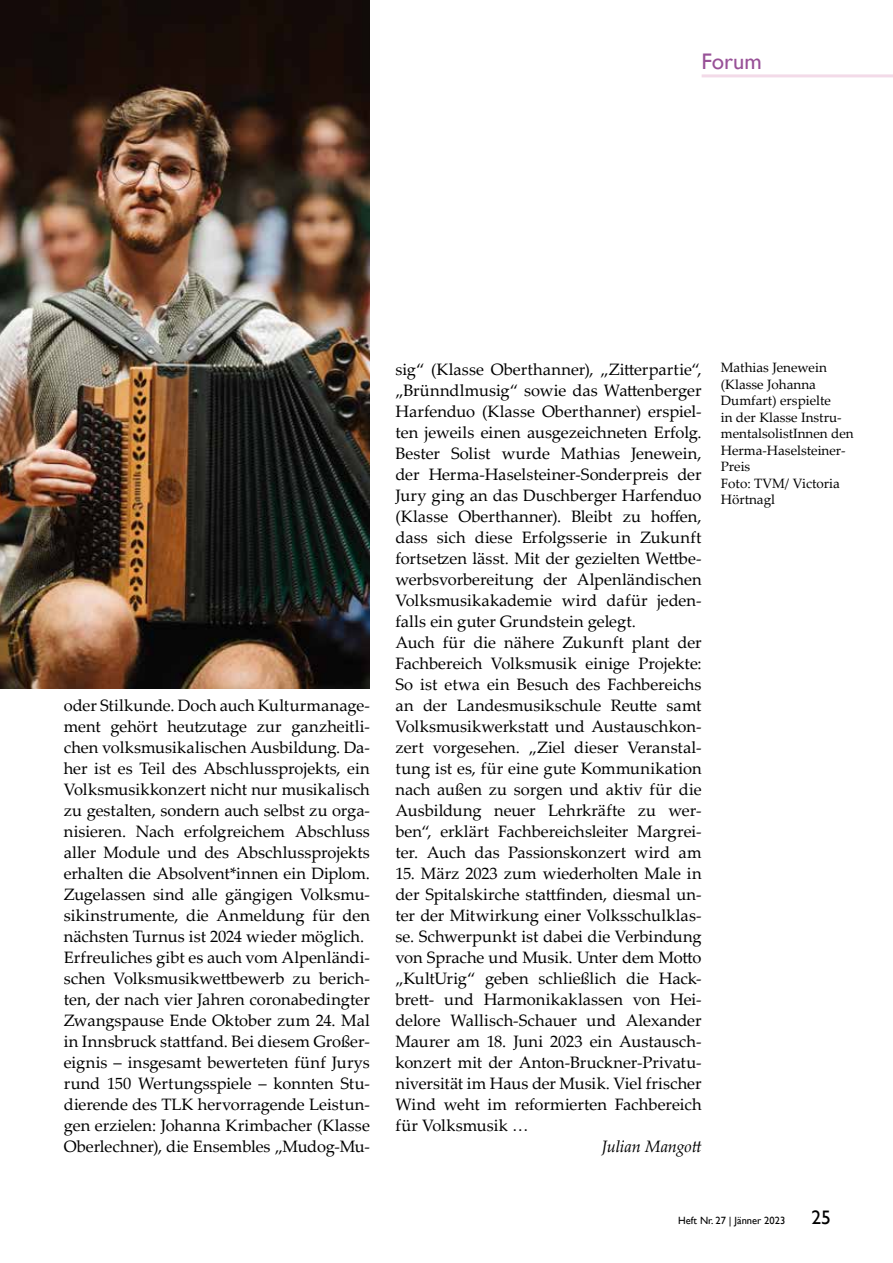
<style>
.page{position:relative;width:893px;height:1263px;background:#fff}
.page>*{position:absolute;margin:0;border:0;box-sizing:border-box;transform-origin:0 0}
.t1{font:22.5px "Gill Sans";color:#985197}
.t2{font:19.5px "Gill Sans";color:#000}
.t3{font:16.5px/21px "Palatino Linotype";color:#000}
.t4{font:italic 16.5px "Palatino Linotype";letter-spacing:-.01em;color:#000}
.t5{font:13.5px/16.5px "Palatino Linotype";color:#000}
.t6{font:10.5px "Gill Sans";color:#000}
</style>
<div class="page">
<hr style="left:702px;top:74px;width:191px;height:3px;background:#f3dae8">
<img style="left:0;top:0;width:370px;height:688px">
<h1 class="t1" style="left:701px;top:49px;width:62px">Forum</h1>
<p class="t3" style="left:64px;top:694px;width:308px">oder Stilkunde. Doch auch Kulturmanage&shy;ment gehört heutzutage zur ganzheitli&shy;chen volksmusikalischen Ausbildung. Da&shy;her ist es Teil des Abschlussprojekts, ein Volksmusikkonzert nicht nur musikalisch zu gestalten, sondern auch selbst zu orga&shy;nisieren. Nach erfolgreichem Abschluss aller Module und des Abschlussprojekts erhalten die Absolvent*innen ein Diplom.<br>Zugelassen sind alle gängigen Volksmu&shy;sikinstrumente, die Anmeldung für den nächsten Turnus ist 2024 wieder möglich.<br>Erfreuliches gibt es auch vom Alpenländi&shy;schen Volksmusikwettbewerb zu berich&shy;ten, der nach vier Jahren coronabedingter Zwangspause Ende Oktober zum 24. Mal in Innsbruck stattfand. Bei diesem Großer&shy;eignis – insgesamt bewerteten fünf Jurys rund 150 Wertungsspiele – konnten Stu&shy;dierende des TLK hervorragende Leistun&shy;gen erzielen: Johanna Krimbacher (Klasse Oberlechner), die Ensembles „Mudog-Mu-</p>
<p class="t3" style="left:395px;top:358px;width:308px">sig“ (Klasse Oberthanner), „Zitterpartie“, „Brünndlmusig“ sowie das Wattenberger Harfenduo (Klasse Oberthanner) erspiel&shy;ten jeweils einen ausgezeichneten Erfolg.<br>Bester Solist wurde Mathias Jenewein, der Herma-Haselsteiner-Sonderpreis der Jury ging an das Duschberger Harfenduo (Klasse Oberthanner). Bleibt zu hoffen, dass sich diese Erfolgsserie in Zukunft fortsetzen lässt. Mit der gezielten Wettbe&shy;werbsvorbereitung der Alpenländischen Volksmusikakademie wird dafür jeden&shy;falls ein guter Grundstein gelegt.<br>Auch für die nähere Zukunft plant der Fachbereich Volksmusik einige Projekte:<br>So ist etwa ein Besuch des Fachbereichs an der Landesmusikschule Reutte samt Volksmusikwerkstatt und Austauschkon&shy;zert vorgesehen. „Ziel dieser Veranstal&shy;tung ist es, für eine gute Kommunikation nach außen zu sorgen und aktiv für die Ausbildung neuer Lehrkräfte zu wer&shy;ben“, erklärt Fachbereichsleiter Margrei&shy;ter. Auch das Passionskonzert wird am</p>
<p class="t3" style="left:395px;top:862px;width:308px;text-align:justify">15. März 2023 zum wiederholten Male in der Spitalskirche stattfinden, diesmal un&shy;ter der Mitwirkung einer Volksschulklas&shy;se. Schwerpunkt ist dabei die Verbindung von Sprache und Musik. Unter dem Motto „KultUrig“ geben schließlich die Hack&shy;brett- und Harmonikaklassen von Hei&shy;delore Wallisch-Schauer und Alexander Maurer am 18. Juni 2023 ein Austausch&shy;konzert mit der Anton-Bruckner-Privatu&shy;niversität im Haus der Musik. Viel frischer Wind weht im reformierten Fachbereich für Volksmusik …</p>
<p class="t4" style="left:602px;top:1135px;width:101px">Julian Mangott</p>
<p class="t5" style="left:721px;top:359px;width:134px">Mathias Jenewein (Klasse Johanna<br>Dumfart) erspielte<br>in der Klasse Instru&shy;mentalsolistInnen den<br>Herma-Haselsteiner-<br>Preis<br>Foto: TVM/ Victoria<br>Hörtnagl</p>
<p class="t6" style="left:678px;top:1214px;width:108px">Heft Nr. 27 | Jänner 2023</p>
<p class="t2" style="left:811px;top:1206px;width:21px">25</p>
</div>
